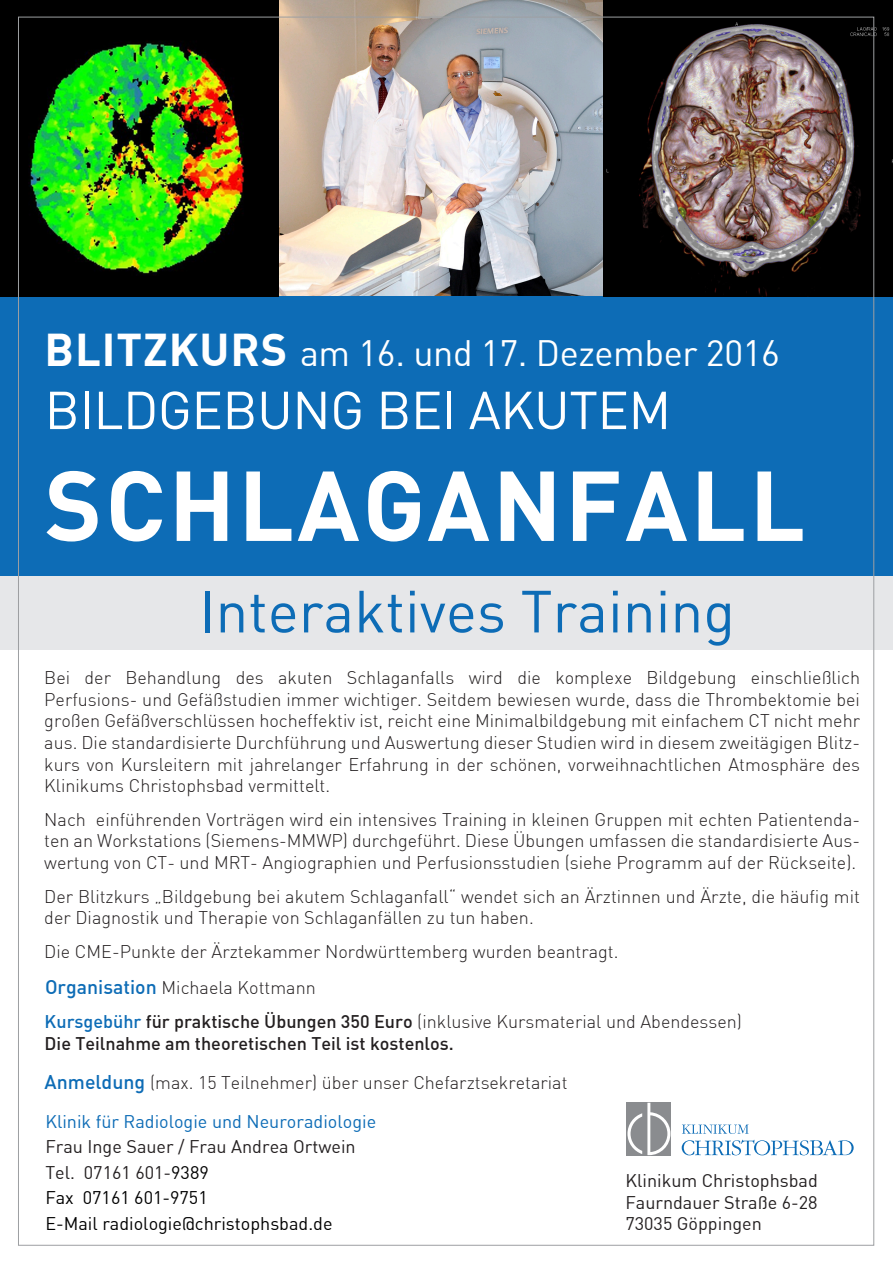
<style>
.page{position:relative;width:893px;height:1263px;background:#fff}
.page>*{position:absolute;margin:0;border:0;box-sizing:border-box;transform-origin:0 0}
.t1{font:700 97.5px "DIN Pro";letter-spacing:.03em;color:#fff}
.t2{font:58.5px "DIN Pro";color:#0d6cb6}
.t3{font:52.5px "DIN Pro";letter-spacing:-.01em;color:#fff}
.t4{font:36px "DIN Pro";letter-spacing:-.01em;color:#fff}
.t5{font:300 18px/21.6px "DIN Pro";color:#231f20;text-align:justify}
.t6{font:18px/21.6px "DIN Pro";color:#231f20}
.t7{font:18px "DIN Pro";color:#000}
.t8{font:500 18px "DIN Pro";color:#231f20}
.t9{font:18px "DIN Pro";color:#0d6cb6}
.s1{font-weight:700;font-size:45px}
.s2{font-weight:500;font-size:19.5px;color:#0d6cb6}
.s3{font-weight:500;color:#0d6cb6}
.s4{font-weight:500}
.s5{color:#000}
</style>
<div class="page">
<img style="left:279px;top:0;width:325px;height:296px">
<div style="left:0;top:296px;width:893px;height:280px;background:#0d6cb6"></div>
<div style="left:0;top:576px;width:893px;height:73px;background:#e6e7e9"></div>
<svg style="left:682px;top:1124px;width:67px;height:10px"></svg>
<svg style="left:682px;top:1140px;width:172px;height:15px"></svg>
<div style="left:627px;top:1103px;width:44px;height:53px;background:#8a8c8f"></div>
<svg style="left:627px;top:1103px;width:43px;height:52px"></svg>
<div style="left:0;top:0;width:279px;height:296px;background:#000"></div>
<img style="left:29px;top:40px;width:216px;height:235px">
<img style="left:604px;top:1px;width:289px;height:295px">
<p class="t4" style="left:45px;top:330px;width:737px"><span class="s1">BLITZKURS</span> am 16. und 17. Dezember 2016</p>
<p class="t3" style="left:45px;top:377px;width:628px">BILDGEBUNG BEI AKUTEM</p>
<p class="t1" style="left:45px;top:441px;width:762px">SCHLAGANFALL</p>
<p class="t2" style="left:199px;top:574px;width:538px">Interaktives Training</p>
<p class="t5" style="left:44px;top:667px;width:817px">Bei der Behandlung des akuten Schlaganfalls wird die komplexe Bildgebung einschließlich Perfusions- und Gefäßstudien immer wichtiger. Seitdem bewiesen wurde, dass die Thrombektomie bei großen Gefäßverschlüssen hocheffektiv ist, reicht eine Minimalbildgebung mit einfachem CT nicht mehr aus. Die standardisierte Durchführung und Auswertung dieser Studien wird in diesem zweitägigen Blitz&shy;kurs von Kursleitern mit jahrelanger Erfahrung in der schönen, vorweihnachtlichen Atmosphäre des Klinikums Christophsbad vermittelt.</p>
<p class="t5" style="left:44px;top:808px;width:817px">Nach einführenden Vorträgen wird ein intensives Training in kleinen Gruppen mit echten Patientenda&shy;ten an Workstations (Siemens-MMWP) durchgeführt. Diese Übungen umfassen die standardisierte Aus&shy;wertung von CT- und MRT- Angiographien und Perfusionsstudien (siehe Programm auf der Rückseite).</p>
<p class="t5" style="left:44px;top:885px;width:817px">Der Blitzkurs „Bildgebung bei akutem Schlaganfall“ wendet sich an Ärztinnen und Ärzte, die häufig mit der Diagnostik und Therapie von Schlaganfällen zu tun haben.</p>
<p class="t5" style="left:44px;top:940px;width:576px">Die CME-Punkte der Ärztekammer Nordwürttemberg wurden beantragt.</p>
<p class="t5" style="left:45px;top:976px;width:272px"><span class="s2">Organisation</span> Michaela Kottmann</p>
<p class="t5" style="left:45px;top:1010px;width:699px"><span class="s3">Kursgebühr</span> <span class="s4">für praktische Übungen 350 Euro</span> (inklusive Kursmaterial und Abendessen)</p>
<p class="t8" style="left:45px;top:1031px;width:411px">Die Teilnahme am theoretischen Teil ist kostenlos.</p>
<p class="t5" style="left:45px;top:1071px;width:524px"><span class="s2">Anmeldung</span> (max. 15 Teilnehmer) über unser Chefarztsekretariat</p>
<p class="t9" style="left:45px;top:1110px;width:332px">Klinik für Radiologie und Neuroradiologie</p>
<p class="t6" style="left:45px;top:1136px;width:312px">Frau Inge Sauer / Frau Andrea Ortwein</p>
<p class="t6" style="left:45px;top:1161px;width:165px">Tel. 07161 601-<span class="s5">9389</span></p>
<p class="t7" style="left:45px;top:1186px;width:164px">Fax 07161 601-9751</p>
<p class="t7" style="left:45px;top:1212px;width:289px">E-Mail radiologie@christophsbad.de</p>
<p class="t6" style="left:625px;top:1169px;width:194px">Klinikum Christophsbad</p>
<p class="t6" style="left:625px;top:1191px;width:194px">Faurndauer Straße 6-28<br>73035 Göppingen</p>
</div>
